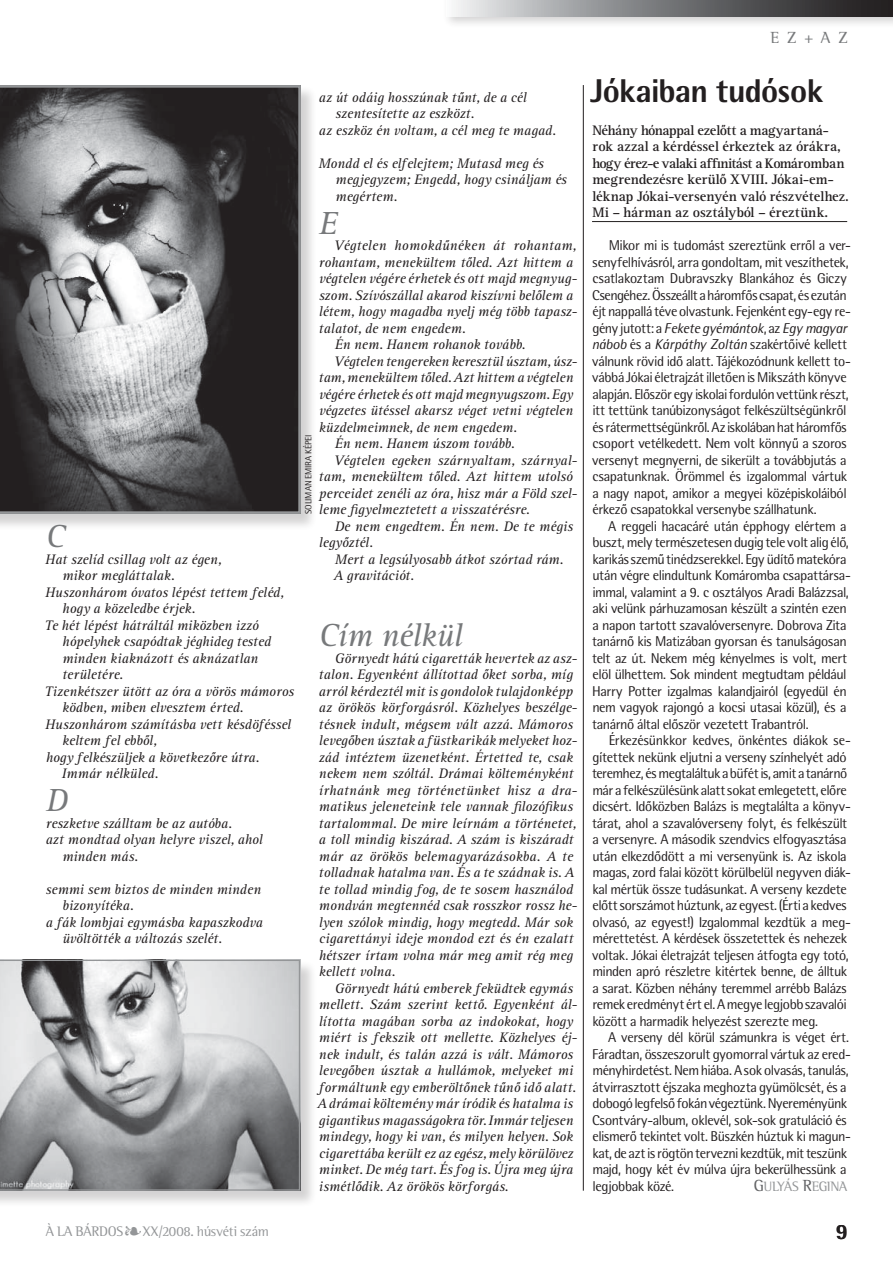
<style>
.page{position:relative;width:893px;height:1263px;background:#fff}
.page>*{position:absolute;margin:0;border:0;box-sizing:border-box;transform-origin:0 0}
.t1{font:700 33px "Rotis Sm Sn XPFL";color:#231f20}
.t2{font:italic 33px "Rotis Srf PFL";letter-spacing:-.01em;color:#77797b}
.t3{font:700 21.75px "Rotis Sm Sn XPFL";color:#231f20}
.t4{font:16.5px "Rotis Sm Srf PFL";color:#77797b}
.t5{font:italic 14.25px/16.5px "Rotis Srf PFL";letter-spacing:.01em;color:#231f20}
.t6{font:14.25px/16.5px "Rotis Sm Sn PFL";letter-spacing:.005em;color:#231f20}
.t7{font:700 14.25px/16.5px "Rotis Srf PFL";letter-spacing:.005em;color:#231f20}
.t8{font:14.25px "Rotis Sm Srf PFL";letter-spacing:.015em;color:#949698}
.t9{font:14.1px "Rotis Sm Srf PFL SC850";letter-spacing:.015em;color:#949698}
.t10{font:9px "Rotis Sm Sn PFL";color:#231f20}
.s1{font-style:italic}
.s2{font-size:16.5px;color:#636466}
</style>
<div class="page">
<div style="left:442px;top:0;width:451px;height:29px;background:#231f20;opacity:.2"></div>
<svg style="left:446px;top:0;width:447px;height:16px;background:#7b7b7d"></svg>
<hr style="left:583px;top:85px;width:1px;height:1106px;background:#231f20">
<div style="left:0;top:85px;width:318px;height:446px;background:#231f20;opacity:.2"></div>
<svg style="left:0;top:85px;width:301px;height:429px;background:#636263"></svg>
<div style="left:0;top:960px;width:317px;height:247px;background:#231f20;opacity:.2"></div>
<svg style="left:0;top:960px;width:300px;height:231px;background:#a8a9ab"></svg>
<hr style="left:592px;top:221px;width:255px;height:1px;background:#231f20">
<p class="t4" style="left:771px;top:27px;width:78px">EZ+A Z</p>
<h1 class="t2" style="left:46px;top:518px;width:21px">C</h1>
<p class="t5" style="left:45px;top:551px;width:178px">Hat szelíd csillag volt az égen,</p>
<p class="t5" style="left:62px;top:568px;width:113px">mikor megláttalak.</p>
<p class="t5" style="left:45px;top:584px;width:240px">Huszonhárom óvatos lépést tettem feléd,</p>
<p class="t5" style="left:62px;top:601px;width:134px">hogy a közeledbe érjek.</p>
<p class="t5" style="left:45px;top:617px;width:215px">Te hét lépést hátráltál miközben izzó</p>
<p class="t5" style="left:62px;top:634px;width:210px">hópelyhek csapódtak jéghideg tested</p>
<p class="t5" style="left:62px;top:650px;width:197px">minden kiaknázott és aknázatlan</p>
<p class="t5" style="left:62px;top:667px;width:62px">területére.</p>
<p class="t5" style="left:45px;top:683px;width:251px">Tizenkétszer ütött az óra a vörös mámoros</p>
<p class="t5" style="left:62px;top:700px;width:182px">ködben, miben elvesztem érted.</p>
<p class="t5" style="left:45px;top:716px;width:247px">Huszonhárom számításba vett késdöféssel</p>
<p class="t5" style="left:62px;top:733px;width:96px">keltem fel ebből,</p>
<p class="t5" style="left:46px;top:749px;width:215px">hogy felkészüljek a következőre útra.</p>
<p class="t5" style="left:62px;top:766px;width:97px">Immár nélküled.</p>
<p class="t5" style="left:46px;top:815px;width:187px">reszketve szálltam be az autóba.</p>
<p class="t5" style="left:46px;top:832px;width:218px">azt mondtad olyan helyre viszel, ahol</p>
<p class="t5" style="left:62px;top:848px;width:77px">minden más.</p>
<p class="t5" style="left:46px;top:881px;width:217px">semmi sem biztos de minden minden</p>
<p class="t5" style="left:63px;top:898px;width:72px">bizonyítéka.</p>
<p class="t5" style="left:46px;top:914px;width:218px">a fák lombjai egymásba kapaszkodva</p>
<p class="t5" style="left:62px;top:931px;width:161px">üvöltötték a változás szelét.</p>
<h1 class="t2" style="left:46px;top:782px;width:23px">D</h1>
<p class="t5" style="left:319px;top:89px;width:209px">az út odáig hosszúnak tűnt, de a cél</p>
<p class="t5" style="left:336px;top:106px;width:140px">szentesítette az eszközt.</p>
<p class="t5" style="left:319px;top:122px;width:238px">az eszköz én voltam, a cél meg te magad.</p>
<p class="t5" style="left:336px;top:155px;width:233px;text-indent:-17px">Mondd el és elfelejtem; Mutasd meg és megjegyzem; Engedd, hogy csináljam és megértem.</p>
<p class="t5" style="left:334px;top:238px;width:244px">Végtelen homokdűnéken át rohantam,</p>
<p class="t5" style="left:319px;top:254px;width:256px">rohantam, menekültem tőled. Azt hittem a</p>
<p class="t5" style="left:319px;top:271px;width:260px">végtelen végére érhetek és ott majd megnyug-</p>
<p class="t5" style="left:319px;top:287px;width:256px">szom. Szívószállal akarod kiszívni belőlem a</p>
<p class="t5" style="left:319px;top:304px;width:260px">létem, hogy magadba nyelj még több tapasz-</p>
<p class="t5" style="left:319px;top:320px;width:148px">talatot, de nem engedem.</p>
<p class="t5" style="left:335px;top:337px;width:192px">Én nem. Hanem rohanok tovább.</p>
<p class="t5" style="left:334px;top:353px;width:245px">Végtelen tengereken keresztül úsztam, úsz-</p>
<p class="t5" style="left:319px;top:370px;width:256px">tam, menekültem tőled. Azt hittem a végtelen</p>
<p class="t5" style="left:319px;top:386px;width:255px">végére érhetek és ott majd megnyugszom. Egy</p>
<p class="t5" style="left:319px;top:403px;width:256px">végzetes ütéssel akarsz véget vetni végtelen</p>
<p class="t5" style="left:319px;top:419px;width:199px">küzdelmeimnek, de nem engedem.</p>
<p class="t5" style="left:335px;top:436px;width:181px">Én nem. Hanem úszom tovább.</p>
<p class="t5" style="left:334px;top:452px;width:245px">Végtelen egeken szárnyaltam, szárnyal-</p>
<p class="t5" style="left:319px;top:469px;width:255px">tam, menekültem tőled. Azt hittem utolsó</p>
<p class="t5" style="left:319px;top:485px;width:260px">perceidet zenéli az óra, hisz már a Föld szel-</p>
<p class="t5" style="left:319px;top:502px;width:212px">leme figyelmeztetett a visszatérésre.</p>
<p class="t5" style="left:335px;top:518px;width:240px">De nem engedtem. Én nem. De te mégis</p>
<p class="t5" style="left:319px;top:535px;width:55px">legyőztél.</p>
<p class="t5" style="left:335px;top:551px;width:230px">Mert a legsúlyosabb átkot szórtad rám.</p>
<p class="t5" style="left:334px;top:568px;width:81px">A gravitációt.</p>
<h1 class="t2" style="left:319px;top:204px;width:20px">E</h1>
<p class="t10" style="left:303px;top:514px;width:79px;rotate:-90deg">Soliman Emira képei</p>
<h1 class="t2" style="left:319px;top:617px;width:145px">Cím nélkül</h1>
<p class="t5" style="left:319px;top:650px;width:260px;text-indent:16px">Görnyedt hátú cigaretták hevertek az asz&shy;talon. Egyenként állítottad őket sorba, míg arról kérdeztél mit is gondolok tulajdonképp az örökös körforgásról. Közhelyes beszélge&shy;tésnek indult, mégsem vált azzá. Mámoros levegőben úsztak a füstkarikák melyeket hoz&shy;zád intéztem üzenetként. Értetted te, csak nekem nem szóltál. Drámai költeményként írhatnánk meg történetünket hisz a dra&shy;matikus jeleneteink tele vannak filozófikus tartalommal. De mire leírnám a történetet, a toll mindig kiszárad. A szám is kiszáradt már az örökös belemagyarázásokba. A te tolladnak hatalma van. És a te szádnak is. A te tollad mindig fog, de te sosem használod mondván megtennéd csak rosszkor rossz he&shy;lyen szólok mindig, hogy megtedd. Már sok cigarettányi ideje mondod ezt és én ezalatt hétszer írtam volna már meg amit rég meg kellett volna.</p>
<p class="t5" style="left:317px;top:980px;width:262px;text-indent:18px">Görnyedt hátú emberek feküdtek egymás mellett. Szám szerint kettő. Egyenként ál&shy;lította magában sorba az indokokat, hogy miért is fekszik ott mellette. Közhelyes éj&shy;nek indult, és talán azzá is vált. Mámoros levegőben úsztak a hullámok, melyeket mi formáltunk egy emberöltőnek tűnő idő alatt.<br>A drámai költemény már íródik és hatalma is gigantikus magasságokra tör. Immár teljesen mindegy, hogy ki van, és milyen helyen. Sok cigarettába került ez az egész, mely körülövez minket. De még tart. És fog is. Újra meg újra ismétlődik. Az örökös körforgás.</p>
<h1 class="t1" style="left:590px;top:69px;width:234px">Jókaiban tudósok</h1>
<p class="t7" style="left:592px;top:122px;width:258px">Néhány hónappal ezelőtt a magyartaná&shy;rok azzal a kérdéssel érkeztek az órákra, hogy érez-e valaki affinitást a Komáromban megrendezésre kerülő XVIII. Jókai-em&shy;léknap Jókai-versenyén való részvételhez.<br>Mi – hárman az osztályból – éreztünk.</p>
<p class="t6" style="left:592px;top:237px;width:260px;text-indent:17px">Mikor mi is tudomást szereztünk erről a ver&shy;senyfelhívásról, arra gondoltam, mit veszíthetek, csatlakoztam Dubravszky Blankához és Giczy Csengéhez. Összeállt a háromfős csapat, és ezután éjt nappallá téve olvastunk. Fejenként egy-egy re&shy;gény jutott: a <span class="s1">Fekete gyémántok</span>, az <span class="s1">Egy magyar nábob</span> és a <span class="s1">Kárpáthy Zoltán</span> szakértőivé kellett válnunk rövid idő alatt. Tájékozódnunk kellett to&shy;vábbá Jókai életrajzát illetően is Mikszáth könyve alapján. Először egy iskolai fordulón vettünk részt, itt tettünk tanúbizonyságot felkészültségünkről és rátermettségünkről. Az iskolában hat háromfős csoport vetélkedett. Nem volt könnyű a szoros versenyt megnyerni, de sikerült a továbbjutás a csapatunknak. Örömmel és izgalommal vártuk a nagy napot, amikor a megyei középiskoláiból érkező csapatokkal versenybe szállhatunk.</p>
<p class="t6" style="left:592px;top:517px;width:260px;text-indent:16px">A reggeli hacacáré után épphogy elértem a buszt, mely természetesen dugig tele volt alig élő, karikás szemű tinédzserekkel. Egy üdítő matekóra után végre elindultunk Komáromba csapattársa&shy;immal, valamint a 9. c osztályos Aradi Balázzsal, aki velünk párhuzamosan készült a szintén ezen a napon tartott szavalóversenyre. Dobrova Zita tanárnő kis Matizában gyorsan és tanulságosan telt az út. Nekem még kényelmes is volt, mert elöl ülhettem. Sok mindent megtudtam például Harry Potter izgalmas kalandjairól (egyedül én nem vagyok rajongó a kocsi utasai közül), és a tanárnő által először vezetett Trabantról.</p>
<p class="t6" style="left:592px;top:732px;width:260px;text-indent:17px">Érkezésünkkor kedves, önkéntes diákok se&shy;gítettek nekünk eljutni a verseny színhelyét adó teremhez, és megtaláltuk a büfét is, amit a tanárnő már a felkészülésünk alatt sokat emlegetett, előre dicsért. Időközben Balázs is megtalálta a könyv&shy;tárat, ahol a szavalóverseny folyt, és felkészült a versenyre. A második szendvics elfogyasztása után elkezdődött a mi versenyünk is. Az iskola magas, zord falai között körülbelül negyven diák&shy;kal mértük össze tudásunkat. A verseny kezdete előtt sorszámot húztunk, az egyest. (Érti a kedves olvasó, az egyest!) Izgalommal kezdtük a meg&shy;mérettetést. A kérdések összetettek és nehezek voltak. Jókai életrajzát teljesen átfogta egy totó, minden apró részletre kitértek benne, de álltuk a sarat. Közben néhány teremmel arrébb Balázs remek eredményt ért el. A megye legjobb szavalói között a harmadik helyezést szerezte meg.</p>
<p class="t6" style="left:592px;top:1029px;width:260px;text-indent:16px">A verseny dél körül számunkra is véget ért.<br>Fáradtan, összeszorult gyomorral vártuk az ered&shy;ményhirdetést. Nem hiába. A sok olvasás, tanulás, átvirrasztott éjszaka meghozta gyümölcsét, és a dobogó legfelső fokán végeztünk. Nyereményünk Csontváry-album, oklevél, sok-sok gratuláció és elismerő tekintet volt. Büszkén húztuk ki magun&shy;kat, de azt is rögtön tervezni kezdtük, mit teszünk majd, hogy két év múlva újra bekerülhessünk a legjobbak közé.</p>
<p class="t9" style="left:754px;top:1178px;width:95px"><span class="s2">G</span>ULYÁS <span class="s2">R</span>EGINA</p>
<p class="t8" style="left:46px;top:1223px;width:224px">À LA BÁRDOS•XX/2008. HÚSVÉTI SZÁM</p>
<h2 class="t3" style="left:836px;top:1218px;width:13px">9</h2>
</div>
